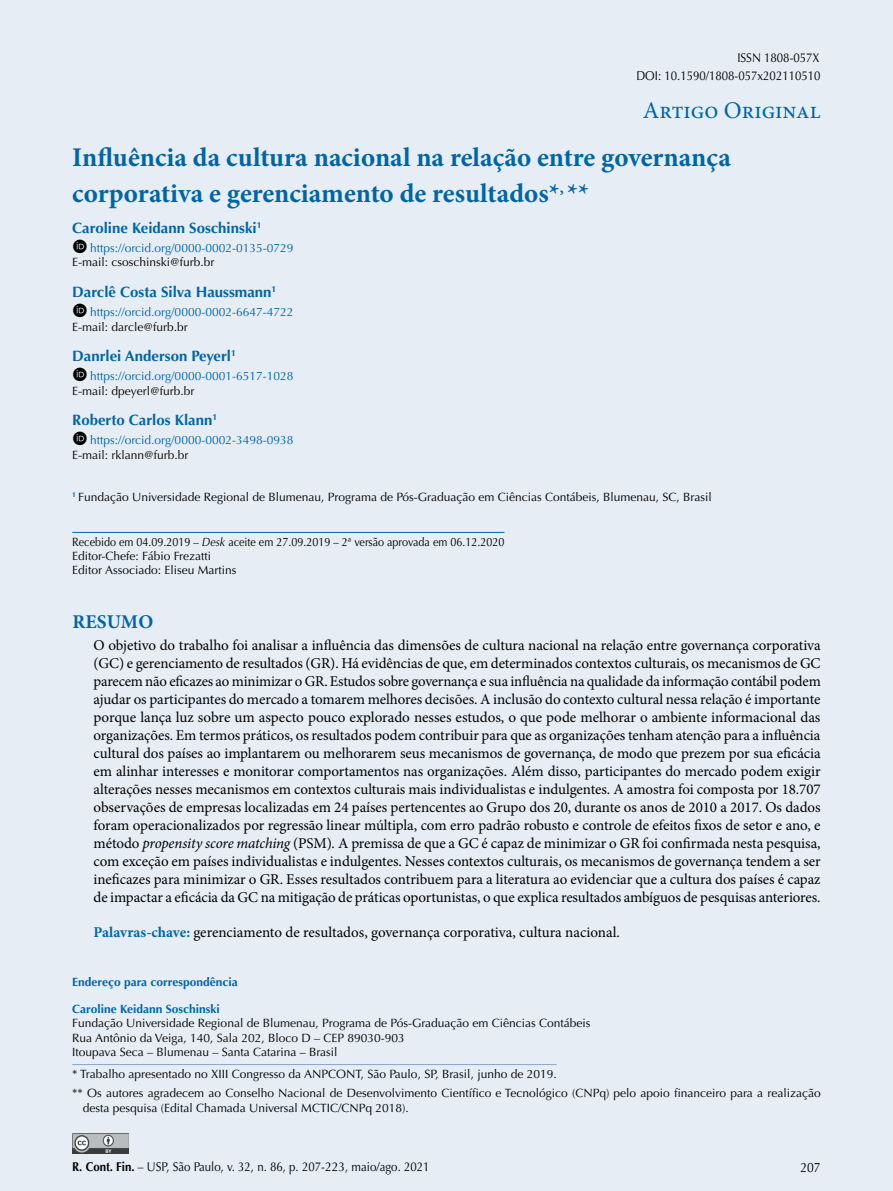
<style>
.page{position:relative;width:893px;height:1191px;background:#e7edf5}
.page>*{position:absolute;margin:0;border:0;box-sizing:border-box;transform-origin:0 0}
.t1{font:700 27px/36px "Minion Pro";color:#0065a6}
.t2{font:24px "Minion Pro";color:#0065a6}
.t3{font:700 19.5px "Minion Pro";letter-spacing:.005em;color:#0065a6}
.t4{font:15px/18px "Minion Pro";letter-spacing:-.005em;color:#000;text-align:justify}
.t5{font:700 15px "Optima LT Std";color:#0065a6}
.t6{font:13.5px "Optima LT Std";color:#000;scale:.9 1}
.t7{font:12.75px/18px "Optima LT Std";color:#000;text-align:right;scale:.9 1}
.t8{font:12px/14.4px "Optima LT Std";color:#000}
.t9{font:12px "Optima LT Std";color:#0065a6}
.t10{font:12px/14.4px "Optima LT Std";color:#000;scale:.9 1}
.t11{font:700 12px "Optima LT Std";color:#0065a6}
.s1{font-style:italic}
.s2{font-weight:700;color:#0065a6}
.s3{font-weight:700}
.s4{font-style:inherit}
</style>
<div class="page">
<img style="left:72px;top:1133px;width:56px;height:20px">
<hr style="left:72px;top:1064px;width:485px;height:1px;background:#83a9d0">
<hr style="left:72px;top:532px;width:432px;height:1px;background:#0065a6">
<p class="t7" style="left:636px;top:49px;width:206px">ISSN 1808-057X<br>DOI: 10.1590/1808-057x202110510</p>
<h2 class="t2" style="left:643px;top:94px;width:179px">Artigo Original</h2>
<h1 class="t1" style="left:72px;top:139px;width:660px">Influência da cultura nacional na relação entre governança corporativa e gerenciamento de resultados*<sup>,</sup> **</h1>
<p class="t5" style="left:72px;top:219px;width:191px">Caroline Keidann Soschinski<sup>1</sup></p>
<p class="t9" style="left:90px;top:241px;width:205px">https://orcid.org/0000-0002-0135-0729</p>
<p class="t8" style="left:72px;top:255px;width:144px">E-mail: csoschinski@furb.br</p>
<p class="t5" style="left:72px;top:283px;width:206px">Darclê Costa Silva Haussmann<sup>1</sup></p>
<p class="t9" style="left:90px;top:305px;width:205px">https://orcid.org/0000-0002-6647-4722</p>
<p class="t8" style="left:72px;top:319px;width:117px">E-mail: darcle@furb.br</p>
<p class="t5" style="left:72px;top:347px;width:165px">Danrlei Anderson Peyerl<sup>1</sup></p>
<p class="t9" style="left:90px;top:369px;width:205px">https://orcid.org/0000-0001-6517-1028</p>
<p class="t8" style="left:72px;top:383px;width:124px">E-mail: dpeyerl@furb.br</p>
<p class="t5" style="left:72px;top:411px;width:146px">Roberto Carlos Klann<sup>1</sup></p>
<p class="t9" style="left:90px;top:433px;width:205px">https://orcid.org/0000-0002-3498-0938</p>
<p class="t8" style="left:72px;top:447px;width:118px">E-mail: rklann@furb.br</p>
<p class="t8" style="left:72px;top:489px;width:641px"><sup>1</sup> Fundação Universidade Regional de Blumenau, Programa de Pós-Graduação em Ciências Contábeis, Blumenau, SC, Brasil</p>
<p class="t10" style="left:72px;top:534px;width:482px">Recebido em 04.09.2019 – <span class="s1">Desk</span> aceite em 27.09.2019 – 2ª versão aprovada em 06.12.2020<br>Editor-Chefe: Fábio Frezatti<br>Editor Associado: Eliseu Martins</p>
<h3 class="t3" style="left:72px;top:608px;width:82px">RESUMO</h3>
<p class="t4" style="left:94px;top:636px;width:729px">O objetivo do trabalho foi analisar a influência das dimensões de cultura nacional na relação entre governança corporativa (GC) e gerenciamento de resultados (GR). Há evidências de que, em determinados contextos culturais, os mecanismos de GC parecem não eficazes ao minimizar o GR. Estudos sobre governança e sua influência na qualidade da informação contábil podem ajudar os participantes do mercado a tomarem melhores decisões. A inclusão do contexto cultural nessa relação é importante porque lança luz sobre um aspecto pouco explorado nesses estudos, o que pode melhorar o ambiente informacional das organizações. Em termos práticos, os resultados podem contribuir para que as organizações tenham atenção para a influência cultural dos países ao implantarem ou melhorarem seus mecanismos de governança, de modo que prezem por sua eficácia em alinhar interesses e monitorar comportamentos nas organizações. Além disso, participantes do mercado podem exigir alterações nesses mecanismos em contextos culturais mais individualistas e indulgentes. A amostra foi composta por 18.707 observações de empresas localizadas em 24 países pertencentes ao Grupo dos 20, durante os anos de 2010 a 2017. Os dados foram operacionalizados por regressão linear múltipla, com erro padrão robusto e controle de efeitos fixos de setor e ano, e método <span class="s1">propensity score matching</span> (PSM)<span class="s1">.</span> A premissa de que a GC é capaz de minimizar o GR foi confirmada nesta pesquisa, com exceção em países individualistas e indulgentes. Nesses contextos culturais, os mecanismos de governança tendem a ser ineficazes para minimizar o GR. Esses resultados contribuem para a literatura ao evidenciar que a cultura dos países é capaz de impactar a eficácia da GC na mitigação de práticas oportunistas, o que explica resultados ambíguos de pesquisas anteriores.</p>
<p class="t4" style="left:94px;top:923px;width:528px"><span class="s2">Palavras-chave:</span> gerenciamento de resultados, governança corporativa, cultura nacional.</p>
<p class="t11" style="left:72px;top:974px;width:167px">Endereço para correspondência</p>
<p class="t11" style="left:72px;top:1001px;width:149px">Caroline Keidann Soschinski</p>
<p class="t8" style="left:72px;top:1016px;width:520px">Fundação Universidade Regional de Blumenau, Programa de Pós-Graduação em Ciências Contábeis<br>Rua Antônio da Veiga, 140, Sala 202, Bloco D – CEP 89030-903<br>Itoupava Seca – Blumenau – Santa Catarina – Brasil</p>
<p class="t8" style="left:72px;top:1064px;width:750px;line-height:19.2px">* Trabalho apresentado no XIII Congresso da ANPCONT, São Paulo, SP, Brasil, junho de 2019.<br>** Os autores agradecem ao Conselho Nacional de Desenvolvimento Científico e Tecnológico (CNPq) pelo apoio financeiro para a realização</p>
<p class="t8" style="left:83px;top:1100px;width:327px">desta pesquisa (Edital Chamada Universal MCTIC/CNPq 2018).</p>
<p class="t7" style="left:72px;top:1158px;width:398px"><span class="s3">R. Cont. Fin.</span> – USP, São Paulo, v. 32, n. 86, p. 207-<span class="s4">223</span>, maio<span class="s4">/</span>ago. 2021</p>
<p class="t6" style="left:800px;top:1160px;width:24px">207</p>
</div>
